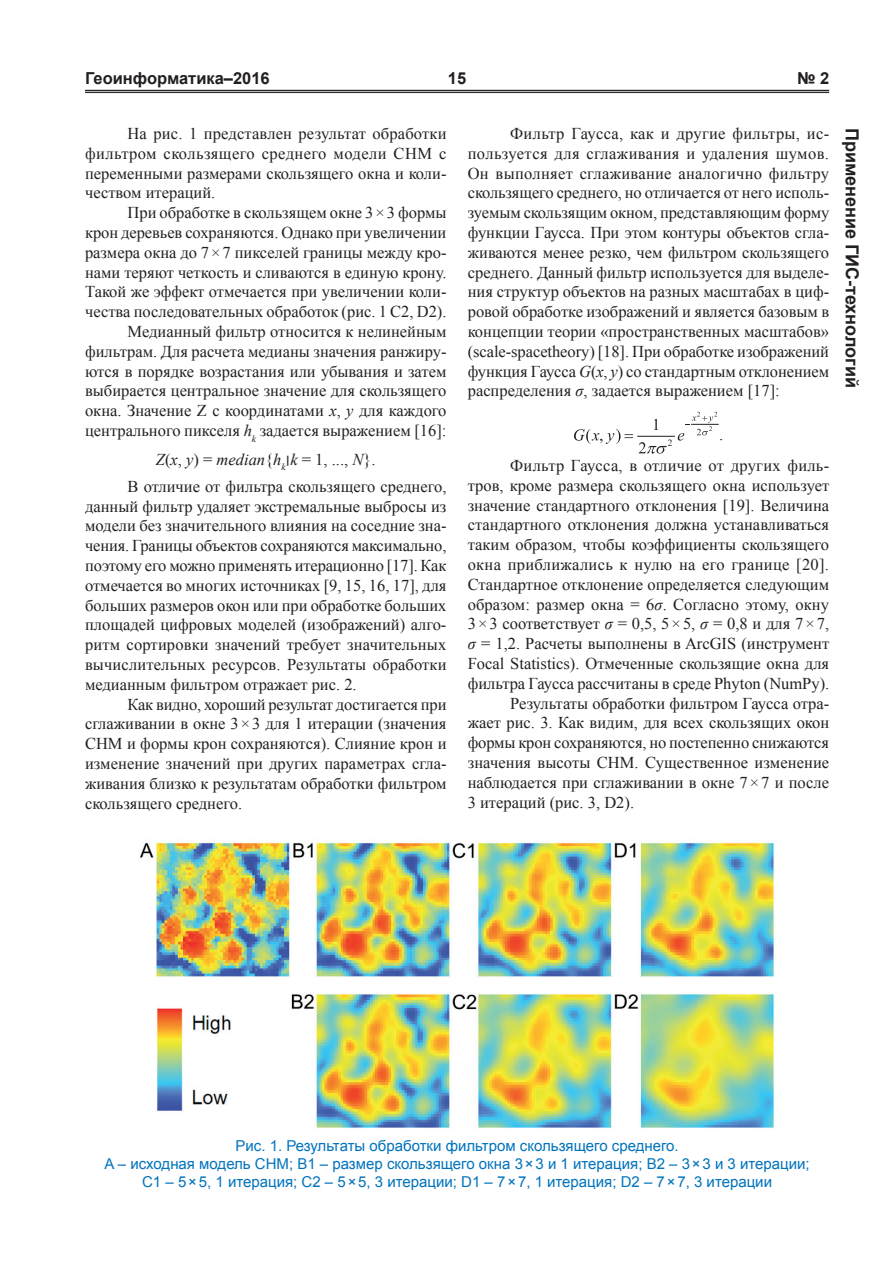
<style>
.page{position:relative;width:893px;height:1263px;background:#fff}
.page>*{position:absolute;margin:0;border:0;box-sizing:border-box;transform-origin:0 0}
.t1{font:700 18px "Arial";color:#231f20}
.t2{font:16.5px/19.8px "Times New Roman";color:#231f20;text-align:justify}
.t3{font:16.5px "Times New Roman";letter-spacing:.02em;color:#231f20}
.t4{font:700 16.5px "Arial";color:#231f20}
.t5{font:15px/18px "Arial";color:#0073bd;text-align:center}
.s1{font-style:italic}
</style>
<div class="page">
<hr style="left:85px;top:90px;width:744px;height:1px;background:#231f20">
<hr style="left:85px;top:92px;width:744px;height:1px;background:#231f20">
<hr style="left:637px;top:436px;width:38px;height:1px;background:#231f20">
<svg style="left:654px;top:419px;width:4px;height:11px"></svg>
<svg style="left:639px;top:439px;width:33px;height:15px"></svg>
<svg style="left:678px;top:412px;width:41px;height:29px"></svg>
<svg style="left:574px;top:429px;width:59px;height:15px"></svg>
<img style="left:139px;top:842px;width:635px;height:286px">
<p class="t4" style="left:85px;top:68px;width:186px">Геоинформатика–2016</p>
<p class="t4" style="left:448px;top:68px;width:20px">15</p>
<p class="t4" style="left:797px;top:68px;width:34px">№ 2</p>
<p class="t2" style="left:85px;top:123px;width:363px;text-indent:43px">На рис. 1 представлен результат обработки фильтром скользящего среднего модели CHM с переменными размерами скользящего окна и коли&shy;чеством итераций.</p>
<p class="t2" style="left:85px;top:203px;width:363px;text-align:right">При обработке в скользящем окне 3×3 формы<br>крон деревьев сохраняются. Однако при увеличении размера окна до 7×7 пикселей границы между кро&shy;нами теряют четкость и сливаются в единую крону.<br>Такой же эффект отмечается при увеличении коли&shy;чества последовательных обработок (рис. 1 C2, D2).<br>Медианный фильтр относится к нелинейным фильтрам. Для расчета медианы значения ранжиру&shy;ются в порядке возрастания или убывания и затем выбирается центральное значение для скользящего окна. Значение Z с координатами <span class="s1">x</span>, <span class="s1">y</span> для каждого центрального пикселя <span class="s1">h</span><sub>k</sub> задается выражением [16]:</p>
<p class="t2" style="left:128px;top:446px;width:320px;line-height:27px;text-indent:28px"><span class="s1">Z</span>(<span class="s1">x</span>, <span class="s1">y</span>) = <span class="s1">median</span>{<span class="s1">h</span><sub>k</sub>׀<span class="s1">k</span> = 1, ..., <span class="s1">N</span>}.<br>В отличие от фильтра скользящего среднего,</p>
<p class="t2" style="left:85px;top:496px;width:363px">данный фильтр удаляет экстремальные выбросы из модели без значительного влияния на соседние зна&shy;чения. Границы объектов сохраняются максимально, поэтому его можно применять итерационно [17]. Как отмечается во многих источниках [9, 15, 16, 17], для больших размеров окон или при обработке больших площадей цифровых моделей (изображений) алго&shy;ритм сортировки значений требует значительных вычислительных ресурсов. Результаты обработки медианным фильтром отражает рис. 2.</p>
<p class="t2" style="left:85px;top:694px;width:363px;text-indent:43px">Как видно, хороший результат достигается при сглаживании в окне 3×3 для 1 итерации (значения CHM и формы крон сохраняются). Слияние крон и изменение значений при других параметрах сгла&shy;живания близко к результатам обработки фильтром скользящего среднего.</p>
<p class="t2" style="left:468px;top:123px;width:363px;text-indent:43px">Фильтр Гаусса, как и другие фильтры, ис&shy;пользуется для сглаживания и удаления шумов.<br>Он выполняет сглаживание аналогично фильтру скользящего среднего, но отличается от него исполь&shy;зуемым скользящим окном, представляющим форму функции Гаусса. При этом контуры объектов сгла&shy;живаются менее резко, чем фильтром скользящего среднего. Данный фильтр используется для выделе&shy;ния структур объектов на разных масштабах в циф&shy;ровой обработке изображений и является базовым в концепции теории «пространственных масштабов» (scale-spacetheory) [18]. При обработке изображений функция Гаусса <span class="s1">G</span>(<span class="s1">x</span>, <span class="s1">y</span>) со стандартным отклонением распределения <span class="s1">σ</span>, задается выражением [17]:</p>
<p class="t2" style="left:510px;top:419px;width:320px;line-height:30.6px;text-indent:209px">.<br>Фильтр Гаусса, в отличие от других филь-</p>
<p class="t2" style="left:468px;top:475px;width:363px">тров, кроме размера скользящего окна использует</p>
<p class="t2" style="left:468px;top:495px;width:363px">значение стандартного отклонения [19]. Величина</p>
<p class="t2" style="left:468px;top:515px;width:363px">стандартного отклонения должна устанавливаться</p>
<p class="t2" style="left:468px;top:534px;width:363px">таким образом, чтобы коэффициенты скользящего</p>
<p class="t3" style="left:468px;top:553px;width:363px">окна приближались к нулю на его границе [20].</p>
<p class="t2" style="left:468px;top:574px;width:363px">Стандартное отклонение определяется следующим</p>
<p class="t2" style="left:468px;top:594px;width:363px">образом: размер окна = 6<span class="s1">σ</span>. Согласно этому, окну</p>
<p class="t2" style="left:468px;top:614px;width:363px">3×3 соответствует <span class="s1">σ</span> = 0,5, 5×5, <span class="s1">σ</span> = 0,8 и для 7×7,</p>
<p class="t2" style="left:468px;top:633px;width:363px"><span class="s1">σ</span> = 1,2. Расчеты выполнены в ArcGIS (инструмент</p>
<p class="t2" style="left:468px;top:653px;width:363px">Focal Statistics). Отмеченные скользящие окна для</p>
<p class="t2" style="left:468px;top:673px;width:363px">фильтра Гаусса рассчитаны в среде Phyton (NumPy).</p>
<p class="t2" style="left:510px;top:693px;width:320px">Результаты обработки фильтром Гаусса отра-</p>
<p class="t2" style="left:468px;top:713px;width:363px">жает рис. 3. Как видим, для всех скользящих окон</p>
<p class="t2" style="left:468px;top:732px;width:363px">формы крон сохраняются, но постепенно снижаются</p>
<p class="t2" style="left:468px;top:752px;width:363px">значения высоты CHM. Существенное изменение</p>
<p class="t2" style="left:468px;top:772px;width:363px">наблюдается при сглаживании в окне 7×7 и после</p>
<p class="t2" style="left:468px;top:792px;width:168px">3 итераций (рис. 3, D2).</p>
<p class="t1" style="left:864px;top:128px;width:262px;rotate:90deg">Применение ГИС-технологий</p>
<p class="t5" style="left:104px;top:1137px;width:707px">Рис. 1. Результаты обработки фильтром скользящего среднего.<br>A – исходная модель CHM; B1 – размер скользящего окна 3×3 и 1 итерация; B2 – 3×3 и 3 итерации;<br>C1 – 5×5, 1 итерация; C2 – 5×5, 3 итерации; D1 – 7×7, 1 итерация; D2 – 7×7, 3 итерации</p>
</div>
